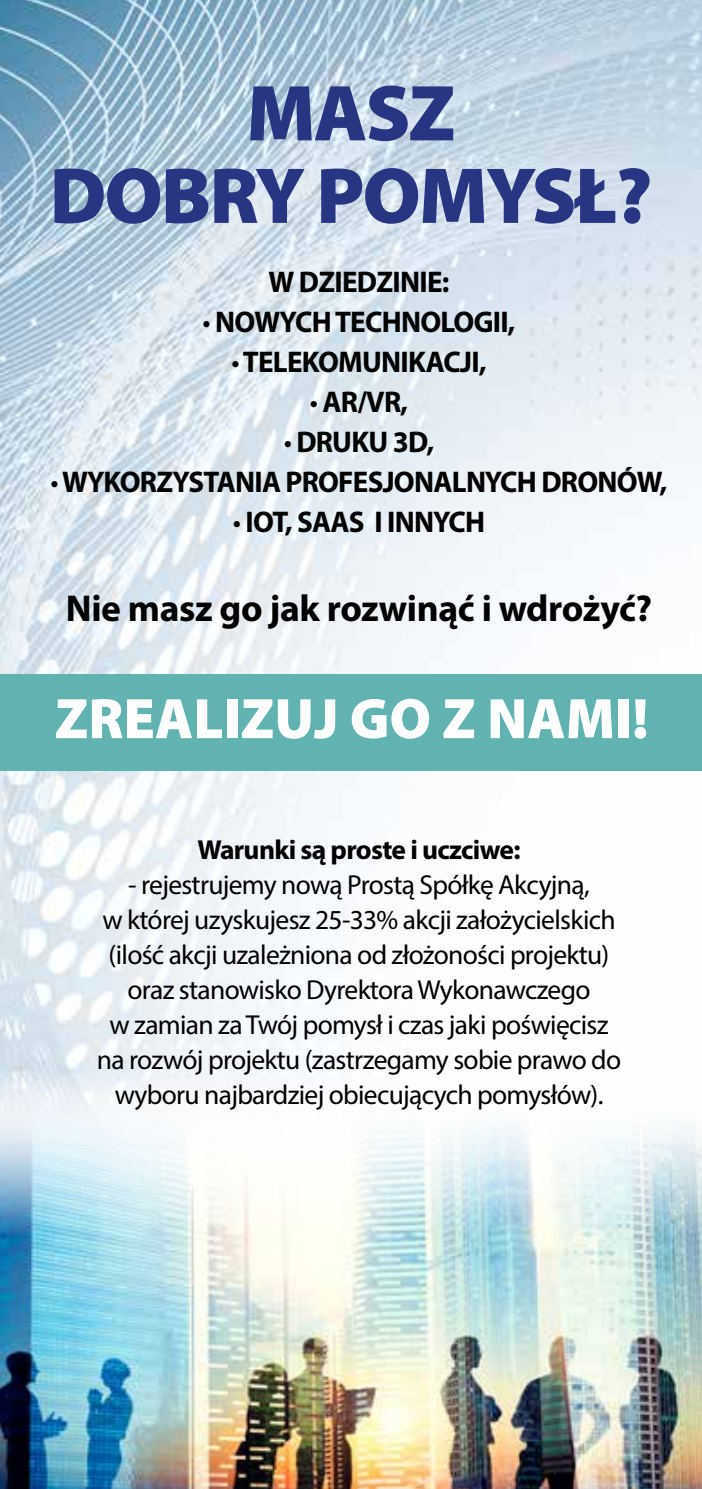
<style>
.page{position:relative;width:702px;height:1489px;background:#fff}
.page>*{position:absolute;margin:0;border:0;box-sizing:border-box;transform-origin:0 0}
.t1{font:900 80px/82.5px "Myriad Pro";letter-spacing:-.025em;color:#283583;text-align:center}
.t2{font:900 57.5px "Myriad Pro";color:#fff}
.t3{font:700 37.5px "Myriad Pro";letter-spacing:-.01em;color:#000}
.t4{font:700 30px "Myriad Pro";letter-spacing:-.025em;color:#000}
.t5{font:27.5px/35px "Myriad Pro";letter-spacing:-.025em;color:#000;text-align:center}
.t6{font:700 27.5px "Myriad Pro";letter-spacing:-.025em;color:#000}
.s1{font-weight:400}
</style>
<div class="page">
<img style="left:0;top:1153px;width:702px;height:335px">
<img style="left:0;top:0;width:702px;height:1153px">
<div style="left:0;top:673px;width:702px;height:97px;background:#60b3b1"></div>
<h1 class="t1" style="left:50px;top:69px;width:604px">MASZ<br>DOBRY POMYSŁ?</h1>
<p class="t4" style="left:268px;top:262px;width:182px">W DZIEDZINIE:</p>
<p class="t4" style="left:202px;top:302px;width:314px"><span class="s1">•</span> NOWYCH TECHNOLOGII,</p>
<p class="t4" style="left:231px;top:342px;width:257px"><span class="s1">•</span> TELEKOMUNIKACJI,</p>
<p class="t4" style="left:310px;top:382px;width:100px"><span class="s1">•</span> AR/VR,</p>
<p class="t4" style="left:284px;top:422px;width:152px"><span class="s1">•</span> DRUKU 3D,</p>
<p class="t4" style="left:50px;top:462px;width:618px"><span class="s1">•</span> WYKORZYSTANIA PROFESJONALNYCH DRONÓW,</p>
<p class="t4" style="left:233px;top:502px;width:254px"><span class="s1">•</span> IOT, SAAS I INNYCH</p>
<h3 class="t3" style="left:66px;top:584px;width:588px">Nie masz go jak rozwinąć i wdrożyć?</h3>
<h2 class="t2" style="left:55px;top:680px;width:595px">ZREALIZUJ GO Z NAMI!</h2>
<p class="t6" style="left:197px;top:832px;width:324px">Warunki są proste i uczciwe:</p>
<p class="t5" style="left:97px;top:867px;width:526px">- rejestrujemy nową Prostą Spółkę Akcyjną,<br>w której uzyskujesz 25-33% akcji założycielskich (ilość akcji uzależniona od złożoności projektu) oraz stanowisko Dyrektora Wykonawczego<br>w zamian za Twój pomysł i czas jaki poświęcisz na rozwój projektu (zastrzegamy sobie prawo do wyboru najbardziej obiecujących pomysłów).</p>
</div>
